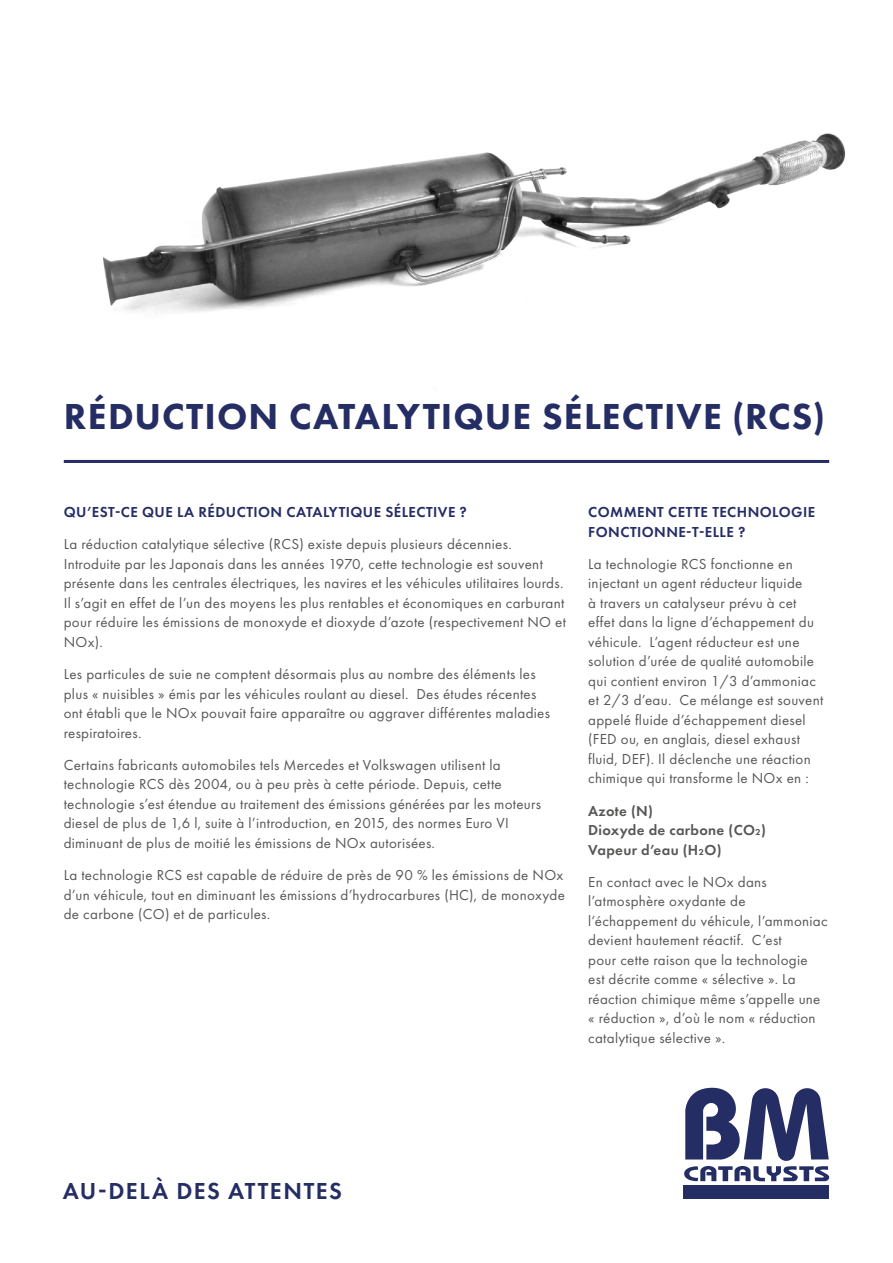
<style>
.page{position:relative;width:893px;height:1263px;background:#fff}
.page>*{position:absolute;margin:0;border:0;box-sizing:border-box;transform-origin:0 0}
.t1{font:800 37.5px "Futura PT";letter-spacing:.03em;color:#252d65}
.t2{font:600 24px "Futura PT";letter-spacing:.06em;color:#252d65}
.t3{font:15px/19.5px "Futura PT";letter-spacing:.02em;color:#575756}
.t4{font:600 15px/19.5px "Futura PT";letter-spacing:.03em;color:#252d65}
.t5{font:600 15px/19.5px "Futura PT";letter-spacing:.02em;color:#575756}
</style>
<div class="page">
<img style="left:63px;top:133px;width:783px;height:330px">
<hr style="left:64px;top:460px;width:765px;height:3px;background:#252d65">
<svg style="left:684px;top:1088px;width:145px;height:93px"></svg>
<div style="left:684px;top:1185px;width:145px;height:14px;background:#252d65"></div>
<h1 class="t1" style="left:64px;top:393px;width:762px">RÉDUCTION CATALYTIQUE SÉLECTIVE (RCS)</h1>
<p class="t4" style="left:64px;top:502px;width:405px">QU’EST-CE QUE LA RÉDUCTION CATALYTIQUE SÉLECTIVE ?</p>
<p class="t3" style="left:64px;top:534px;width:504px">La réduction catalytique sélective (RCS) existe depuis plusieurs décennies.<br>Introduite par les Japonais dans les années 1970, cette technologie est souvent présente dans les centrales électriques, les navires et les véhicules utilitaires lourds.<br>Il s’agit en effet de l’un des moyens les plus rentables et économiques en carburant pour réduire les émissions de monoxyde et dioxyde d’azote (respectivement NO et NOx).</p>
<p class="t3" style="left:64px;top:664px;width:488px">Les particules de suie ne comptent désormais plus au nombre des éléments les plus « nuisibles » émis par les véhicules roulant au diesel. Des études récentes ont établi que le NOx pouvait faire apparaître ou aggraver différentes maladies respiratoires.</p>
<p class="t3" style="left:64px;top:755px;width:479px">Certains fabricants automobiles tels Mercedes et Volkswagen utilisent la technologie RCS dès 2004, ou à peu près à cette période. Depuis, cette technologie s’est étendue au traitement des émissions générées par les moteurs diesel de plus de 1,6 l, suite à l’introduction, en 2015, des normes Euro VI diminuant de plus de moitié les émissions de NOx autorisées.</p>
<p class="t3" style="left:64px;top:865px;width:503px;text-align:justify">La technologie RCS est capable de réduire de près de 90 % les émissions de NOx d’un véhicule, tout en diminuant les émissions d’hydrocarbures (HC), de monoxyde de carbone (CO) et de particules.</p>
<p class="t4" style="left:588px;top:502px;width:228px">COMMENT CETTE TECHNOLOGIE<br>FONCTIONNE-T-ELLE ?</p>
<p class="t3" style="left:588px;top:554px;width:237px">La technologie RCS fonctionne en injectant un agent réducteur liquide<br>à travers un catalyseur prévu à cet effet dans la ligne d’échappement du véhicule. L’agent réducteur est une solution d’urée de qualité automobile qui contient environ 1/3 d’ammoniac et 2/3 d’eau. Ce mélange est souvent appelé fluide d’échappement diesel (FED ou, en anglais, diesel exhaust fluid, DEF). Il déclenche une réaction chimique qui transforme le NOx en :</p>
<p class="t5" style="left:588px;top:801px;width:179px">Azote (N)<br>Dioxyde de carbone (CO₂)<br>Vapeur d’eau (H₂O)</p>
<p class="t3" style="left:588px;top:872px;width:241px">En contact avec le NOx dans l’atmosphère oxydante de l’échappement du véhicule, l’ammoniac devient hautement réactif. C’est<br>pour cette raison que la technologie est décrite comme « sélective ». La réaction chimique même s’appelle une « réduction », d’où le nom « réduction catalytique sélective ».</p>
<h2 class="t2" style="left:63px;top:1176px;width:281px">AU-DELÀ DES ATTENTES</h2>
</div>
